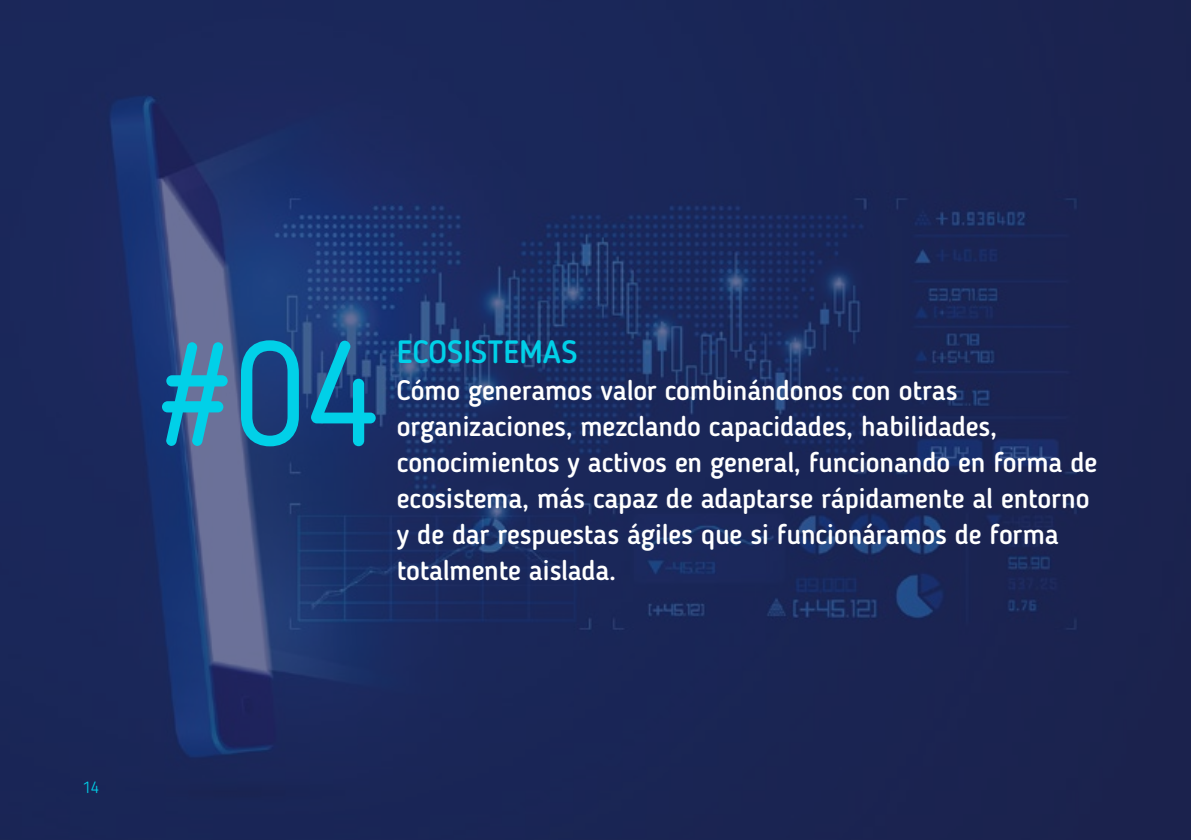
<style>
.page{position:relative;width:1191px;height:840px;background:#fff}
.page>*{position:absolute;margin:0;border:0;box-sizing:border-box;transform-origin:0 0}
.t1{font:144px "Blogger Sans";color:#01d0e8}
.t2{font:500 32px "Blogger Sans";color:#01d0e8}
.t3{font:500 28px/36px "Blogger Sans";letter-spacing:-.01em;color:#fff}
.t4{font:300 16px "Blogger Sans";color:#01d0e8}
</style>
<div class="page">
<img style="left:0;top:0;width:1191px;height:839px">
<h1 class="t1" style="left:156px;top:309px;width:224px">#04</h1>
<p class="t2" style="left:397px;top:333px;width:182px">ECOSISTEMAS</p>
<p class="t3" style="left:397px;top:372px;width:702px">Cómo generamos valor combinándonos con otras organizaciones, mezclando capacidades, habilidades, conocimientos y activos en general, funcionando en forma de ecosistema, más capaz de adaptarse rápidamente al entorno y de dar respuestas ágiles que si funcionáramos de forma totalmente aislada.</p>
<p class="t4" style="left:83px;top:777px;width:17px">14</p>
</div>
